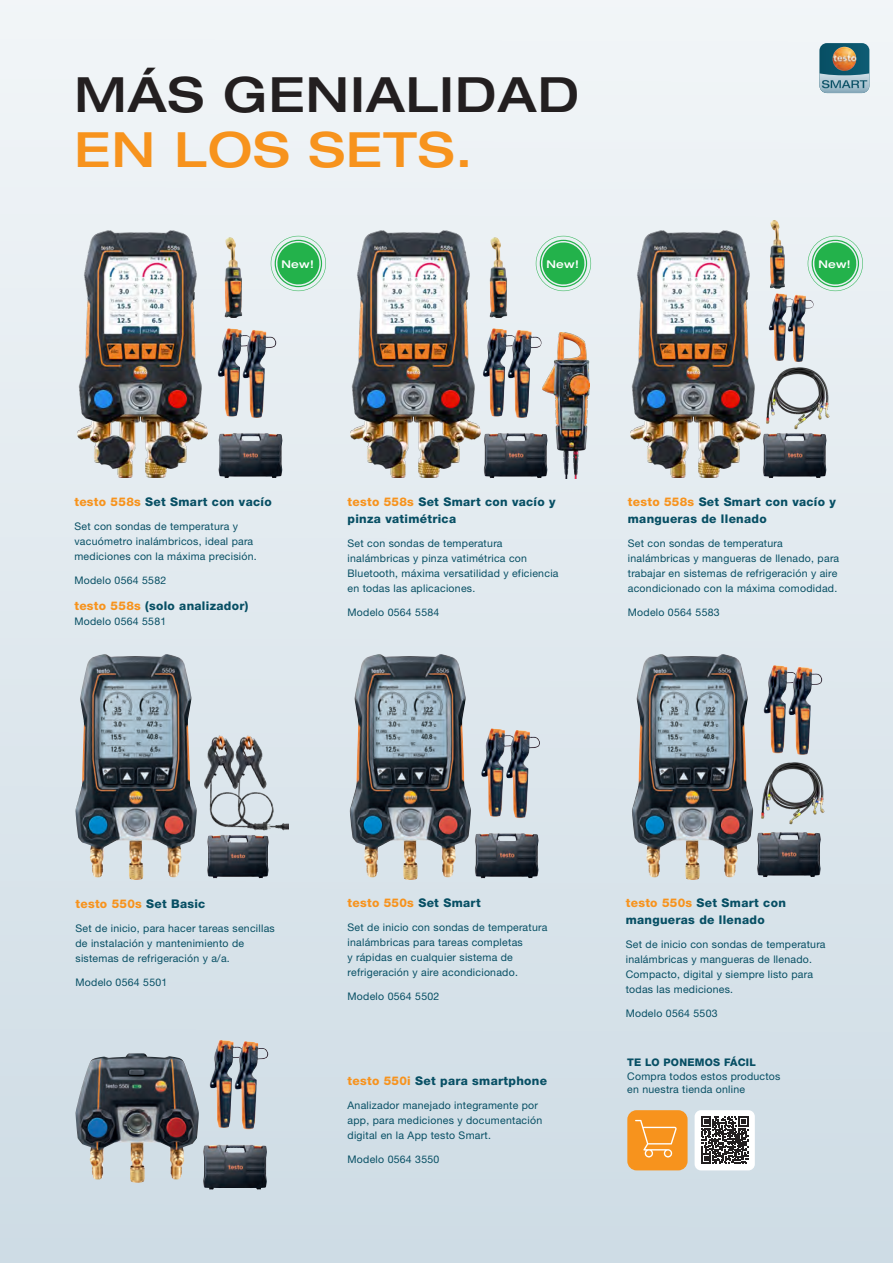
<style>
.page{position:relative;width:893px;height:1263px;background:#fff}
.page>*{position:absolute;margin:0;border:0;box-sizing:border-box;transform-origin:0 0}
.Headline_29pt{font:500 expanded 48.6px/55.3px "Helvetica Neue LTW1 G";letter-spacing:.025em;color:#231f20}
.Copy_8_5_pt{font:800 12px/16.5px "Helvetica Neue LTW1 G";letter-spacing:.025em;color:#074f64}
.Copy_8_5_pt-2{font:800 12px "Helvetica Neue LTW1 G";letter-spacing:.025em;color:#f7931d}
.t1{font:500 expanded 10.65px "Helvetica Neue LTW1 G";letter-spacing:.025em;color:#fff}
.OrderText_P2{font:10.5px/15px "Helvetica Neue LTW1 G";letter-spacing:.025em;color:#074f64}
.t2{font:800 10.5px "Helvetica Neue LTW1 G";letter-spacing:.025em;color:#074f64}
.s1{color:#f7931d}
.s2{color:#074f64}
</style>
<div class="page">
<div style="left:0;top:0;width:893px;height:1263px;background:linear-gradient(to bottom,#f1f5f7,#c6d3db)"></div>
<img style="left:189px;top:721px;width:99px;height:123px">
<img style="left:543px;top:332px;width:47px;height:146px">
<div style="left:695px;top:1110px;width:60px;height:60px;background:#fff;border-radius:6px"></div>
<svg style="left:701px;top:1116px;width:47px;height:48px"></svg>
<div style="left:627px;top:1110px;width:61px;height:60px;background:#f7931d;border-radius:9px"></div>
<svg style="left:635px;top:1120px;width:42px;height:37px"></svg>
<svg style="left:819px;top:43px;width:50px;height:50px;background:#668589"></svg>
<hr style="left:892px;top:0;width:1px;height:631px;background:#cedce5">
<hr style="left:892px;top:631px;width:1px;height:632px;background:#cedce5">
<img style="left:75px;top:1053px;width:69px;height:130px">
<img style="left:210px;top:1040px;width:33px;height:88px">
<img style="left:235px;top:1041px;width:33px;height:88px">
<img style="left:203px;top:1144px;width:64px;height:45px">
<img style="left:490px;top:237px;width:17px;height:81px">
<img style="left:483px;top:328px;width:34px;height:88px">
<img style="left:508px;top:330px;width:33px;height:88px">
<img style="left:484px;top:433px;width:64px;height:45px">
<img style="left:224px;top:237px;width:18px;height:81px">
<img style="left:218px;top:328px;width:34px;height:88px">
<img style="left:243px;top:330px;width:33px;height:88px">
<img style="left:219px;top:433px;width:63px;height:45px">
<img style="left:481px;top:728px;width:34px;height:89px">
<img style="left:506px;top:730px;width:34px;height:88px">
<img style="left:475px;top:833px;width:64px;height:45px">
<img style="left:756px;top:760px;width:74px;height:67px">
<img style="left:762px;top:365px;width:73px;height:66px">
<img style="left:207px;top:835px;width:62px;height:43px">
<img style="left:764px;top:665px;width:33px;height:88px">
<img style="left:788px;top:667px;width:34px;height:88px">
<img style="left:757px;top:832px;width:64px;height:45px">
<img style="left:770px;top:220px;width:15px;height:69px">
<img style="left:769px;top:293px;width:25px;height:68px">
<img style="left:787px;top:294px;width:26px;height:68px">
<img style="left:763px;top:433px;width:63px;height:45px">
<img style="left:78px;top:230px;width:129px;height:248px">
<img style="left:351px;top:230px;width:129px;height:248px">
<img style="left:631px;top:230px;width:129px;height:248px">
<img style="left:75px;top:654px;width:90px;height:223px">
<img style="left:350px;top:654px;width:89px;height:223px">
<img style="left:632px;top:654px;width:89px;height:223px">
<svg style="left:271px;top:236px;width:55px;height:55px;background:#7ece98"></svg>
<svg style="left:536px;top:236px;width:55px;height:55px;background:#7ece98"></svg>
<svg style="left:808px;top:236px;width:55px;height:55px;background:#7ece98"></svg>
<p class="Headline_29pt" style="left:74px;top:65px;width:506px">MÁS GENIALIDAD<br><span class="s1">EN LOS SETS.</span></p>
<p class="t1" style="left:281px;top:257px;width:34px">New!</p>
<p class="t1" style="left:547px;top:257px;width:34px">New!</p>
<p class="t1" style="left:818px;top:257px;width:34px">New!</p>
<p class="Copy_8_5_pt" style="left:74px;top:494px;width:199px"><span class="s1">testo 558s</span> Set Smart con vacío</p>
<p class="OrderText_P2" style="left:74px;top:519px;width:184px">Set con sondas de temperatura y vacuómetro inalámbricos, ideal para mediciones con la máxima precisión.</p>
<p class="OrderText_P2" style="left:74px;top:573px;width:93px">Modelo 0564 5582</p>
<p class="Copy_8_5_pt" style="left:74px;top:597px;width:175px"><span class="s1">testo 558s</span> (solo analizador)</p>
<p class="OrderText_P2" style="left:74px;top:613px;width:93px">Modelo 0564 5581</p>
<p class="Copy_8_5_pt" style="left:348px;top:494px;width:210px"><span class="s1">testo 558s</span> Set Smart con vacío y pinza vatimétrica</p>
<p class="OrderText_P2" style="left:348px;top:535px;width:213px">Set con sondas de temperatura inalámbricas y pinza vatimétrica con Bluetooth, máxima versatilidad y eficiencia en todas las aplicaciones.</p>
<p class="OrderText_P2" style="left:348px;top:604px;width:93px">Modelo 0564 5584</p>
<p class="Copy_8_5_pt" style="left:628px;top:494px;width:210px"><span class="s1">testo 558s</span> Set Smart con vacío y mangueras de llenado</p>
<p class="OrderText_P2" style="left:628px;top:535px;width:213px">Set con sondas de temperatura inalámbricas y mangueras de llenado, para trabajar en sistemas de refrigeración y aire acondicionado con la máxima comodidad.</p>
<p class="OrderText_P2" style="left:628px;top:604px;width:93px">Modelo 0564 5583</p>
<p class="Copy_8_5_pt-2" style="left:75px;top:896px;width:131px">testo 550s <span class="s2">Set Basic</span></p>
<p class="OrderText_P2" style="left:75px;top:920px;width:201px">Set de inicio, para hacer tareas sencillas de instalación y mantenimiento de sistemas de refrigeración y a/a.</p>
<p class="OrderText_P2" style="left:75px;top:974px;width:93px">Modelo 0564 5501</p>
<p class="Copy_8_5_pt-2" style="left:348px;top:896px;width:135px">testo 550s <span class="s2">Set Smart</span></p>
<p class="OrderText_P2" style="left:348px;top:920px;width:201px">Set de inicio con sondas de temperatura inalámbricas para tareas completas<br>y rápidas en cualquier sistema de refrigeración y aire acondicionado.</p>
<p class="OrderText_P2" style="left:348px;top:989px;width:93px">Modelo 0564 5502</p>
<p class="Copy_8_5_pt" style="left:348px;top:1072px;width:201px"><span class="s1">testo 550i</span> Set para smartphone</p>
<p class="OrderText_P2" style="left:348px;top:1097px;width:196px">Analizador manejado integramente por app, para mediciones y documentación digital en la App testo Smart.</p>
<p class="OrderText_P2" style="left:348px;top:1151px;width:93px">Modelo 0564 3550</p>
<p class="Copy_8_5_pt" style="left:626px;top:895px;width:162px"><span class="s1">testo 550s</span> Set Smart con mangueras de llenado</p>
<p class="OrderText_P2" style="left:626px;top:936px;width:201px">Set de inicio con sondas de temperatura inalámbricas y mangueras de llenado.<br>Compacto, digital y siempre listo para todas las mediciones.</p>
<p class="OrderText_P2" style="left:626px;top:1005px;width:93px">Modelo 0564 5503</p>
<p class="t2" style="left:627px;top:1056px;width:130px">TE LO PONEMOS FÁCIL</p>
<p class="OrderText_P2" style="left:627px;top:1069px;width:155px;line-height:13.5px">Compra todos estos productos en nuestra tienda online</p>
</div>
